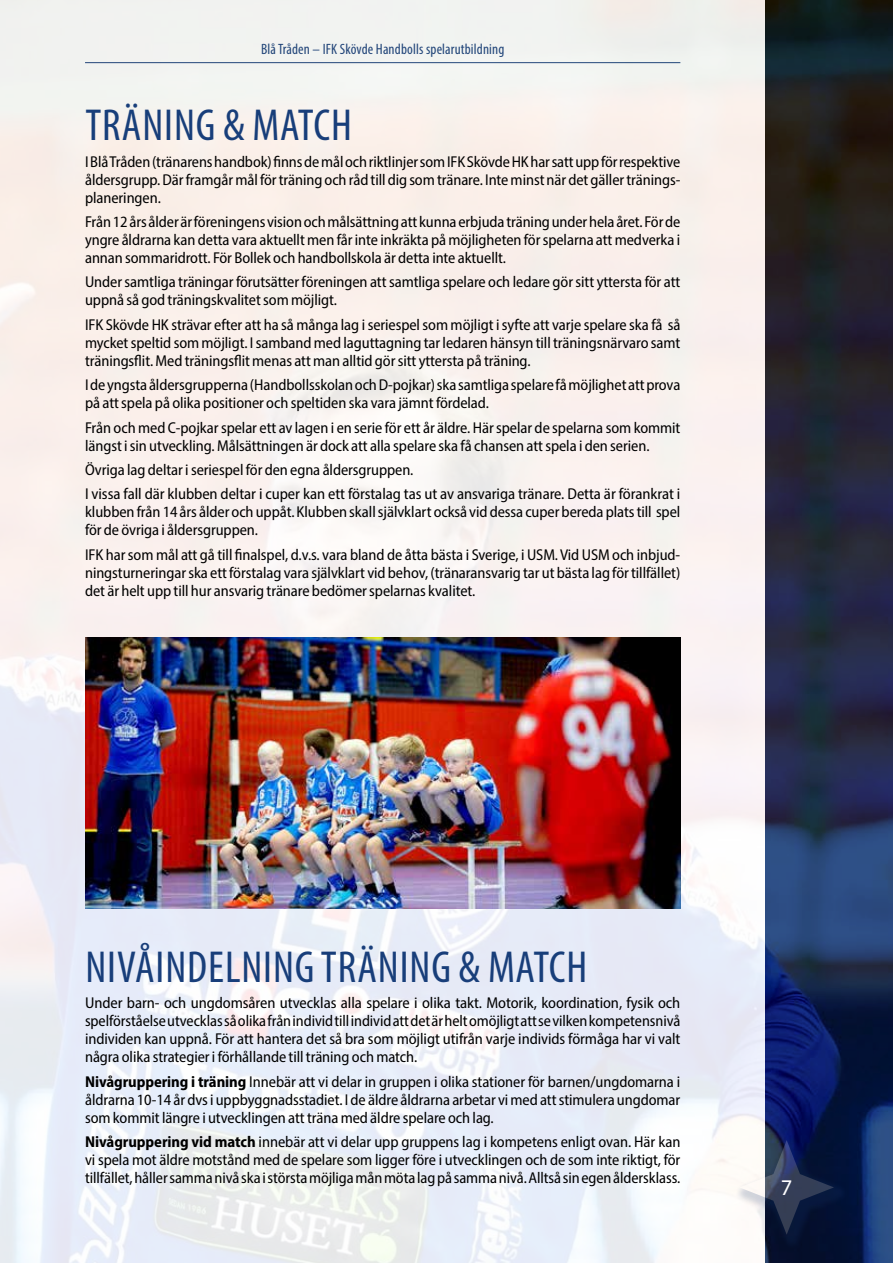
<style>
.page{position:relative;width:893px;height:1263px;background:#fff}
.page>*{position:absolute;margin:0;border:0;box-sizing:border-box;transform-origin:0 0}
.t1{font:condensed 45px "Myriad Pro";letter-spacing:.02em;color:#183e7a}
.t2{font:22.5px "Myriad Pro";color:#fff}
.t3{font:semi-condensed 15.75px/18px "Myriad Pro";letter-spacing:-.005em;color:#000;text-align:justify}
.t4{font:condensed 15px "Myriad Pro";letter-spacing:.01em;color:#183e7a}
.s1{font-weight:700}
</style>
<div class="page">
<img style="left:0;top:0;width:765px;height:1263px">
<svg style="left:765px;top:0;width:128px;height:1263px;background:#1f2741"></svg>
<svg style="left:735px;top:1136px;width:115px;height:114px;fill:#021137"></svg>
<svg style="left:739px;top:1140px;width:95px;height:95px"></svg>
<img style="left:85px;top:638px;width:595px;height:270px">
<p class="t4" style="left:261px;top:40px;width:245px">Blå Tråden – IFK Skövde Handbolls spelarutbildning</p>
<h1 class="t1" style="left:85px;top:98px;width:268px">TRÄNING &amp; MATCH</h1>
<p class="t3" style="left:85px;top:152px;width:597px">I Blå Tråden (tränarens handbok) finns de mål och riktlinjer som IFK Skövde HK har satt upp för respektive åldersgrupp. Där framgår mål för träning och råd till dig som tränare. Inte minst när det gäller tränings&shy;planeringen.</p>
<p class="t3" style="left:85px;top:212px;width:597px">Från 12 års ålder är föreningens vision och målsättning att kunna erbjuda träning under hela året. För de yngre åldrarna kan detta vara aktuellt men får inte inkräkta på möjligheten för spelarna att medverka i annan sommaridrott. För Bollek och handbollskola är detta inte aktuellt.</p>
<p class="t3" style="left:85px;top:273px;width:597px">Under samtliga träningar förutsätter föreningen att samtliga spelare och ledare gör sitt yttersta för att uppnå så god träningskvalitet som möjligt.</p>
<p class="t3" style="left:85px;top:315px;width:597px">IFK Skövde HK strävar efter att ha så många lag i seriespel som möjligt i syfte att varje spelare ska få så mycket speltid som möjligt. I samband med laguttagning tar ledaren hänsyn till träningsnärvaro samt träningsflit. Med träningsflit menas att man alltid gör sitt yttersta på träning.</p>
<p class="t3" style="left:85px;top:376px;width:597px">I de yngsta åldersgrupperna (Handbollsskolan och D-pojkar) ska samtliga spelare få möjlighet att prova på att spela på olika positioner och speltiden ska vara jämnt fördelad.</p>
<p class="t3" style="left:85px;top:418px;width:597px">Från och med C-pojkar spelar ett av lagen i en serie för ett år äldre. Här spelar de spelarna som kommit längst i sin utveckling. Målsättningen är dock att alla spelare ska få chansen att spela i den serien.</p>
<p class="t3" style="left:85px;top:457px;width:597px;line-height:24.3px">Övriga lag deltar i seriespel för den egna åldersgruppen.<br>I vissa fall där klubben deltar i cuper kan ett förstalag tas ut av ansvariga tränare. Detta är förankrat i</p>
<p class="t3" style="left:85px;top:503px;width:597px">klubben från 14 års ålder och uppåt. Klubben skall självklart också vid dessa cuper bereda plats till spel för de övriga i åldersgruppen.</p>
<p class="t3" style="left:85px;top:545px;width:597px">IFK har som mål att gå till finalspel, d.v.s. vara bland de åtta bästa i Sverige, i USM. Vid USM och inbjud&shy;ningsturneringar ska ett förstalag vara självklart vid behov, (tränaransvarig tar ut bästa lag för tillfället) det är helt upp till hur ansvarig tränare bedömer spelarnas kvalitet.</p>
<h1 class="t1" style="left:85px;top:939px;width:503px">NIVÅINDELNING TRÄNING &amp; MATCH</h1>
<p class="t3" style="left:85px;top:994px;width:597px">Under barn- och ungdomsåren utvecklas alla spelare i olika takt. Motorik, koordination, fysik och spelförståelse utvecklas så olika från individ till individ att det är helt omöjligt att se vilken kompetensnivå individen kan uppnå. För att hantera det så bra som möjligt utifrån varje individs förmåga har vi valt några olika strategier i förhållande till träning och match.</p>
<p class="t3" style="left:85px;top:1072px;width:597px"><span class="s1">Nivågruppering i träning</span> Innebär att vi delar in gruppen i olika stationer för barnen/ungdomarna i åldrarna 10-14 år dvs i uppbyggnadsstadiet. I de äldre åldrarna arbetar vi med att stimulera ungdomar som kommit längre i utvecklingen att träna med äldre spelare och lag.</p>
<p class="t3" style="left:85px;top:1132px;width:597px"><span class="s1">Nivågruppering vid match</span> innebär att vi delar upp gruppens lag i kompetens enligt ovan. Här kan vi spela mot äldre motstånd med de spelare som ligger före i utvecklingen och de som inte riktigt, för tillfället, håller samma nivå ska i största möjliga mån möta lag på samma nivå. Alltså sin egen åldersklass.</p>
<h2 class="t2" style="left:781px;top:1173px;width:13px">7</h2>
</div>
